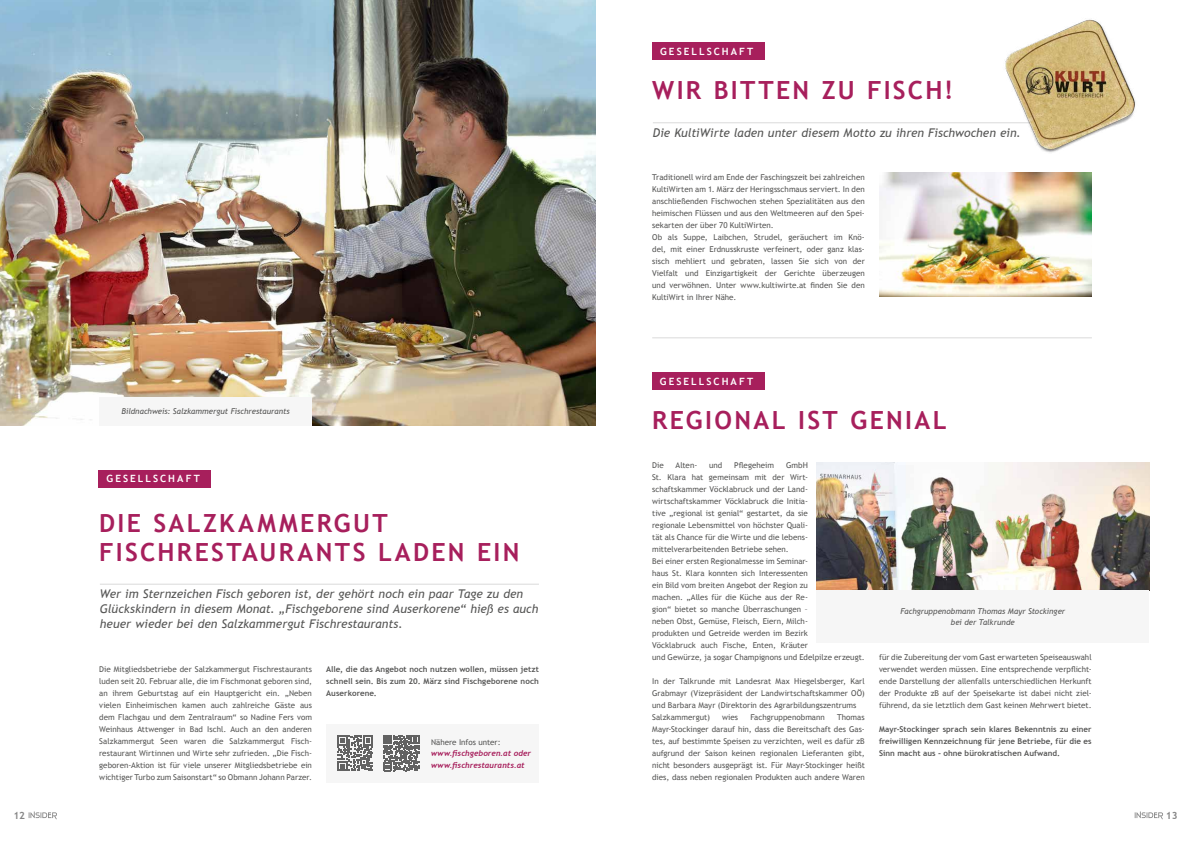
<style>
.page{position:relative;width:1191px;height:842px;background:#fff}
.page>*{position:absolute;margin:0;border:0;box-sizing:border-box;transform-origin:0 0}
.t1{font:700 25px/29px "Trebuchet MS";letter-spacing:.09em;color:#a71f5c}
.t2{font:italic 12px/15px "Trebuchet MS";color:#575756}
.t3{font:700 10px "Trebuchet MS";letter-spacing:.205em;color:#fff}
.t4{font:700 10px "Trebuchet MS";color:#878787}
.t5{font:8px/12px "Trebuchet MS";letter-spacing:.005em;color:#575756}
.t6{font:700 8px/12px "Trebuchet MS";letter-spacing:.01em;color:#575756;text-align:justify}
.t7{font:italic 8px/11.5px "Trebuchet MS";color:#575756;text-align:center}
.t8{font:italic 700 8px/11.5px "Trebuchet";letter-spacing:.005em;color:#a71f5c}
</style>
<div class="page">
<div style="left:99px;top:470px;width:112px;height:17px;background:#a71f5c"></div>
<img style="left:0;top:0;width:595px;height:425px">
<div style="left:99px;top:397px;width:213px;height:28px;background:#f6f6f6"></div>
<hr style="left:652px;top:338px;width:439px;height:1px;background:#dadada">
<div style="left:652px;top:43px;width:112px;height:17px;background:#a71f5c"></div>
<img style="left:879px;top:173px;width:212px;height:123px">
<div style="left:652px;top:372px;width:112px;height:17px;background:#a71f5c"></div>
<hr style="left:100px;top:584px;width:439px;height:1px;background:#dadada">
<hr style="left:653px;top:123px;width:439px;height:1px;background:#dadada">
<div style="left:326px;top:724px;width:213px;height:59px;background:#f6f6f6"></div>
<svg style="left:337px;top:735px;width:36px;height:36px"></svg>
<svg style="left:383px;top:735px;width:36px;height:36px"></svg>
<img style="left:986px;top:19px;width:150px;height:134px">
<img style="left:816px;top:463px;width:333px;height:127px">
<div style="left:816px;top:590px;width:333px;height:53px;background:#f6f6f6"></div>
<svg style="left:29px;top:811px;width:28px;height:8px"></svg>
<svg style="left:1134px;top:811px;width:29px;height:8px"></svg>
<p class="t3" style="left:660px;top:45px;width:95px">GESELLSCHAFT</p>
<h1 class="t1" style="left:652px;top:76px;width:303px">WIR BITTEN ZU FISCH!</h1>
<h2 class="t2" style="left:653px;top:125px;width:369px">Die KultiWirte laden unter diesem Motto zu ihren Fischwochen ein.</h2>
<p class="t5" style="left:652px;top:171px;width:214px">Traditionell wird am Ende der Faschingszeit bei zahlreichen KultiWirten am 1. März der Heringsschmaus serviert. In den anschließenden Fischwochen stehen Spezialitäten aus den heimischen Flüssen und aus den Weltmeeren auf den Spei&shy;sekarten der über 70 KultiWirten.<br>Ob als Suppe, Laibchen, Strudel, geräuchert im Knö&shy;del, mit einer Erdnusskruste verfeinert, oder ganz klas&shy;sisch mehliert und gebraten, lassen Sie sich von der Vielfalt und Einzigartigkeit der Gerichte überzeugen und verwöhnen. Unter www.kultiwirte.at finden Sie den KultiWirt in Ihrer Nähe.</p>
<p class="t7" style="left:121px;top:406px;width:170px">Bildnachweis: Salzkammergut Fischrestaurants</p>
<p class="t3" style="left:106px;top:473px;width:95px">GESELLSCHAFT</p>
<h1 class="t1" style="left:99px;top:509px;width:422px">DIE SALZKAMMERGUT<br>FISCHRESTAURANTS LADEN EIN</h1>
<h2 class="t2" style="left:100px;top:587px;width:440px">Wer im Sternzeichen Fisch geboren ist, der gehört noch ein paar Tage zu den<br>Glückskindern in diesem Monat. „Fischgeborene sind Auserkorene“ hieß es auch heuer wieder bei den Salzkammergut Fischrestaurants.</h2>
<p class="t5" style="left:99px;top:663px;width:214px;text-align:justify">Die Mitgliedsbetriebe der Salzkammergut Fischrestaurants luden seit 20. Februar alle, die im Fischmonat geboren sind, an ihrem Geburtstag auf ein Hauptgericht ein. „Neben vielen Einheimischen kamen auch zahlreiche Gäste aus dem Flachgau und dem Zentralraum“ so Nadine Fers vom Weinhaus Attwenger in Bad Ischl. Auch an den anderen Salzkammergut Seen waren die Salzkammergut Fisch&shy;restaurant Wirtinnen und Wirte sehr zufrieden. „Die Fisch&shy;geboren-Aktion ist für viele unserer Mitgliedsbetriebe ein wichtiger Turbo zum Saisonstart“ so Obmann Johann Parzer.</p>
<p class="t6" style="left:326px;top:663px;width:214px">Alle, die das Angebot noch nutzen wollen, müssen jetzt schnell sein. Bis zum 20. März sind Fischgeborene noch Auserkorene.</p>
<p class="t5" style="left:431px;top:736px;width:71px">Nähere Infos unter:</p>
<p class="t8" style="left:431px;top:748px;width:102px">www.fischgeboren.at oder www.fischrestaurants.at</p>
<p class="t3" style="left:660px;top:375px;width:95px">GESELLSCHAFT</p>
<h1 class="t1" style="left:652px;top:406px;width:296px">REGIONAL IST GENIAL</h1>
<p class="t5" style="left:652px;top:459px;width:13px">Die</p>
<p class="t5" style="left:675px;top:459px;width:23px">Alten-</p>
<p class="t5" style="left:709px;top:459px;width:15px">und</p>
<p class="t5" style="left:734px;top:459px;width:41px">Pflegeheim</p>
<p class="t5" style="left:652px;top:459px;width:214px;text-indent:134px">GmbH<br>St. Klara hat gemeinsam mit der Wirt-<br>schaftskammer Vöcklabruck und der Land&shy;wirtschaftskammer Vöcklabruck die Initia-<br>tive „regional ist genial“ gestartet, da sie<br>regionale Lebensmittel von höchster Quali-<br>tät als Chance für die Wirte und die lebens&shy;mittelverarbeitenden Betriebe sehen.<br>Bei einer ersten Regionalmesse im Seminar-<br>haus St. Klara konnten sich Interessenten<br>ein Bild vom breiten Angebot der Region zu<br>machen. „Alles für die Küche aus der Re-<br>gion“ bietet so manche Überraschungen –<br>neben Obst, Gemüse, Fleisch, Eiern, Milch-<br>produkten und Getreide werden im Bezirk<br>Vöcklabruck auch Fische, Enten, Kräuter<br>und Gewürze, ja sogar Champignons und Edelpilze erzeugt.</p>
<p class="t5" style="left:652px;top:675px;width:214px">In der Talkrunde mit Landesrat Max Hiegelsberger, Karl Grabmayr (Vizepräsident der Landwirtschaftskammer OÖ) und Barbara Mayr (Direktorin des Agrarbildungszentrums Salzkammergut)</p>
<p class="t7" style="left:900px;top:605px;width:166px">Fachgruppenobmann Thomas Mayr Stockinger bei der Talkrunde</p>
<p class="t5" style="left:879px;top:651px;width:214px;text-align:justify">für die Zubereitung der vom Gast erwarteten Speiseauswahl verwendet werden müssen. Eine entsprechende verpflicht&shy;ende Darstellung der allenfalls unterschiedlichen Herkunft der Produkte zB auf der Speisekarte ist dabei nicht ziel&shy;führend, da sie letztlich dem Gast keinen Mehrwert bietet.</p>
<p class="t6" style="left:879px;top:723px;width:214px">Mayr-Stockinger sprach sein klares Bekenntnis zu einer freiwilligen Kennzeichnung für jene Betriebe, für die es Sinn macht aus - ohne bürokratischen Aufwand.</p>
<p class="t5" style="left:652px;top:711px;width:214px;text-align:justify;text-indent:185px">Thomas Mayr-Stockinger darauf hin, dass die Bereitschaft des Gas&shy;tes, auf bestimmte Speisen zu verzichten, weil es dafür zB aufgrund der Saison keinen regionalen Lieferanten gibt, nicht besonders ausgeprägt ist. Für Mayr-Stockinger heißt dies, dass neben regionalen Produkten auch andere Waren</p>
<p class="t5" style="left:722px;top:711px;width:18px">wies</p>
<p class="t5" style="left:750px;top:711px;width:76px">Fachgruppenobmann</p>
<p class="t4" style="left:13px;top:809px;width:13px">12</p>
<p class="t4" style="left:1165px;top:809px;width:13px">13</p>
</div>
